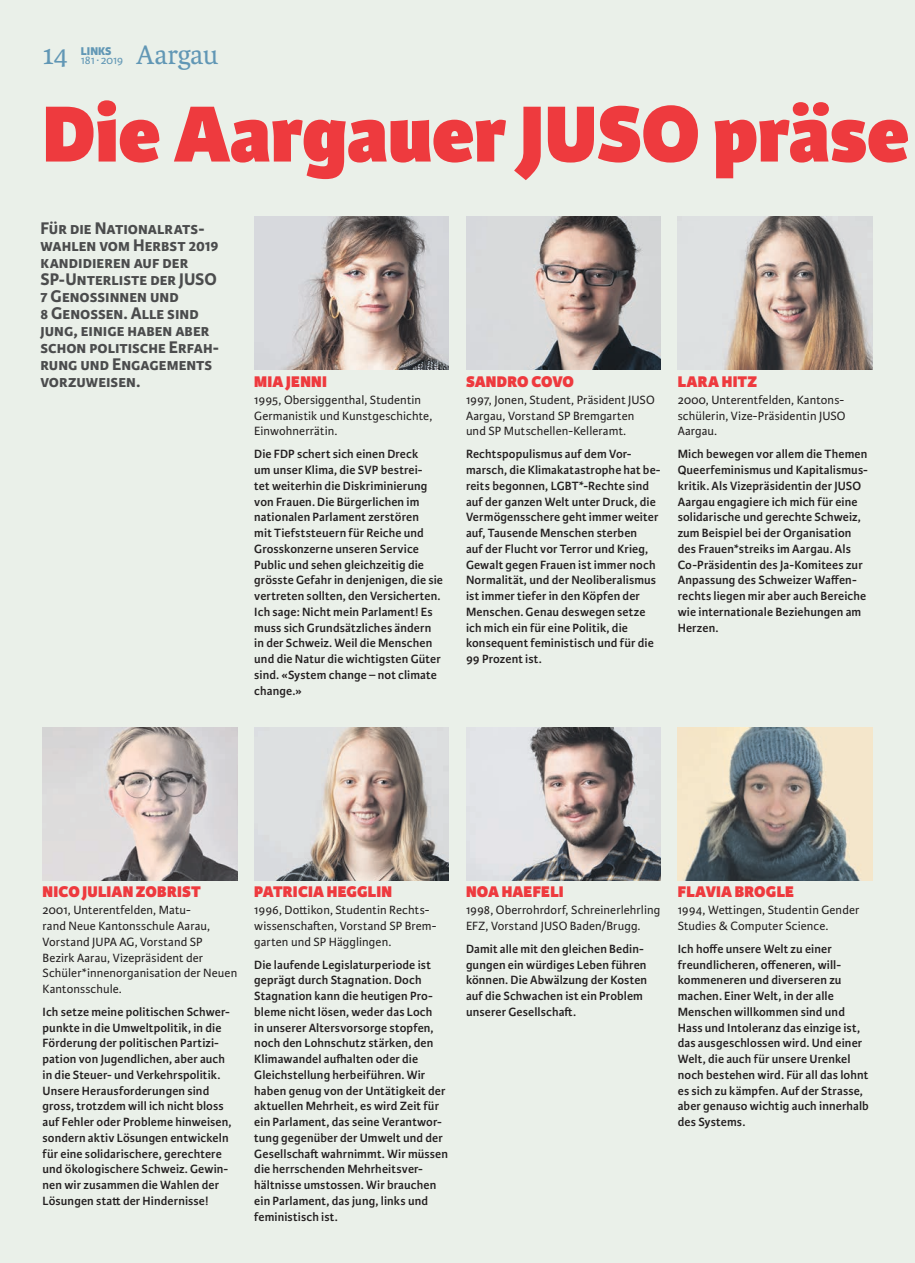
<style>
.page{position:relative;width:915px;height:1263px;background:#fff}
.page>*{position:absolute;margin:0;border:0;box-sizing:border-box;transform-origin:0 0}
.t1{font:800 84.75px "Karmina Sans";letter-spacing:-.005em;color:#ee3a3e}
.t2{font:28.5px "Karmina";letter-spacing:-.005em;color:#6197b5}
.t3{font:700 18px/17px "Karmina Sans";color:#4b4c4d}
.t4{font:800 16.5px "Karmina Sans";letter-spacing:.01em;color:#ee3a3e}
.t5{font:600 12.75px/15.8px "Karmina Sans";letter-spacing:.01em;color:#231f20}
.t6{font:12.75px/15.8px "Karmina Sans";letter-spacing:.01em;color:#231f20}
.t7{font:12px "Karmina Sans";letter-spacing:-.01em;color:#6197b5}
.t8{font:800 12px "Karmina Sans";color:#6197b5}
</style>
<div class="page">
<div style="left:0;top:0;width:914px;height:1263px;background:#eaf0e9"></div>
<img style="left:254px;top:217px;width:195px;height:153px">
<img style="left:466px;top:217px;width:194px;height:153px">
<img style="left:677px;top:217px;width:195px;height:153px">
<img style="left:254px;top:727px;width:195px;height:153px">
<img style="left:466px;top:727px;width:194px;height:153px">
<img style="left:677px;top:727px;width:195px;height:153px">
<img style="left:43px;top:727px;width:194px;height:153px">
<p class="t7" style="left:81px;top:53px;width:44px">181∙ 2019</p>
<h2 class="t2" style="left:136px;top:39px;width:84px">Aargau</h2>
<h1 class="t1" style="left:43px;top:84px;width:867px">Die Aargauer JUSO präse</h1>
<h2 class="t2" style="left:43px;top:39px;width:27px">14</h2>
<p class="t8" style="left:81px;top:44px;width:32px">LINKS</p>
<h3 class="t3" style="left:40px;top:220px;width:180px">Für die Nationalrats&shy;wahlen vom Herbst 2019 kandidieren auf der<br>SP-Unterliste der JUSO<br>7 Genossinnen und<br>8 Genossen. Alle sind jung, einige haben aber schon politische Erfah&shy;rung und Engagements vorzuweisen.</h3>
<p class="t4" style="left:254px;top:372px;width:74px">MIA JENNI</p>
<p class="t6" style="left:254px;top:392px;width:179px">1995, Obersiggenthal, Studentin<br>Germanistik und Kunstgeschichte,<br>Einwohnerrätin.</p>
<p class="t5" style="left:254px;top:446px;width:190px">Die FDP schert sich einen Dreck<br>um unser Klima, die SVP bestrei-<br>tet weiterhin die Diskriminierung von Frauen. Die Bürgerlichen im nationalen Parlament zerstören<br>mit Tiefststeuern für Reiche und<br>Grosskonzerne unseren Service<br>Public und sehen gleichzeitig die grösste Gefahr in denjenigen, die sie vertreten sollten, den Versicherten.<br>Ich sage: Nicht mein Parlament! Es muss sich Grundsätzliches ändern in der Schweiz. Weil die Menschen und die Natur die wichtigsten Güter sind. «System change – not climate change.»</p>
<p class="t4" style="left:466px;top:372px;width:109px">SANDRO COVO</p>
<p class="t6" style="left:466px;top:392px;width:190px">1997, Jonen, Student, Präsident JUSO<br>Aargau, Vorstand SP Bremgarten und SP Mutschellen-Kelleramt.</p>
<p class="t5" style="left:466px;top:446px;width:196px">Rechtspopulismus auf dem Vor&shy;marsch, die Klimakatastrophe hat be&shy;reits begonnen, LGBT*-Rechte sind auf der ganzen Welt unter Druck, die Vermögensschere geht immer weiter auf, Tausende Menschen sterben<br>auf der Flucht vor Terror und Krieg, Gewalt gegen Frauen ist immer noch Normalität, und der Neoliberalismus ist immer tiefer in den Köpfen der Menschen. Genau deswegen setze ich mich ein für eine Politik, die konsequent feministisch und für die 99 Prozent ist.</p>
<p class="t4" style="left:677px;top:372px;width:81px">LARA HITZ</p>
<p class="t6" style="left:677px;top:392px;width:169px">2000, Unterentfelden, Kantons&shy;schülerin, Vize-Präsidentin JUSO<br>Aargau.</p>
<p class="t5" style="left:677px;top:446px;width:192px">Mich bewegen vor allem die Themen Queerfeminismus und Kapitalismus&shy;kritik. Als Vizepräsidentin der JUSO Aargau engagiere ich mich für eine solidarische und gerechte Schweiz, zum Beispiel bei der Organisation des Frauen*streiks im Aargau. Als Co-Präsidentin des Ja-Komitees zur Anpassung des Schweizer Waffen&shy;rechts liegen mir aber auch Bereiche wie internationale Beziehungen am Herzen.</p>
<p class="t4" style="left:43px;top:882px;width:160px">NICO JULIAN ZOBRIST</p>
<p class="t6" style="left:43px;top:902px;width:196px">2001, Unterentfelden, Matu-<br>rand Neue Kantonsschule Aarau,<br>Vorstand JUPA AG, Vorstand SP<br>Bezirk Aarau, Vizepräsident der<br>Schüler*innenorganisation der Neuen<br>Kantonsschule.</p>
<p class="t5" style="left:43px;top:1004px;width:190px">Ich setze meine politischen Schwer&shy;punkte in die Umweltpolitik, in die Förderung der politischen Partizi&shy;pation von Jugendlichen, aber auch in die Steuer- und Verkehrspolitik.<br>Unsere Herausforderungen sind gross, trotzdem will ich nicht bloss auf Fehler oder Probleme hinweisen, sondern aktiv Lösungen entwickeln für eine solidarischere, gerechtere und ökologischere Schweiz. Gewin&shy;nen wir zusammen die Wahlen der Lösungen statt der Hindernisse!</p>
<p class="t4" style="left:254px;top:882px;width:139px">PATRICIA HEGGLIN</p>
<p class="t6" style="left:254px;top:902px;width:183px">1996, Dottikon, Studentin Rechts&shy;wissenschaften, Vorstand SP Brem&shy;garten und SP Hägglingen.</p>
<p class="t5" style="left:254px;top:957px;width:195px">Die laufende Legislaturperiode ist geprägt durch Stagnation. Doch Stagnation kann die heutigen Pro&shy;bleme nicht lösen, weder das Loch<br>in unserer Altersvorsorge stopfen, noch den Lohnschutz stärken, den Klimawandel aufhalten oder die Gleichstellung herbeiführen. Wir haben genug von der Untätigkeit der aktuellen Mehrheit, es wird Zeit für ein Parlament, das seine Verantwor&shy;tung gegenüber der Umwelt und der Gesellschaft wahrnimmt. Wir müssen die herrschenden Mehrheitsver&shy;hältnisse umstossen. Wir brauchen ein Parlament, das jung, links und feministisch ist.</p>
<p class="t4" style="left:466px;top:882px;width:99px">NOA HAEFELI</p>
<p class="t6" style="left:466px;top:902px;width:196px">1998, Oberrohrdorf, Schreinerlehrling<br>EFZ, Vorstand JUSO Baden/Brugg.</p>
<p class="t5" style="left:466px;top:941px;width:183px">Damit alle mit den gleichen Bedin&shy;gungen ein würdiges Leben führen können. Die Abwälzung der Kosten auf die Schwachen ist ein Problem unserer Gesellschaft.</p>
<p class="t4" style="left:677px;top:882px;width:118px">FLAVIA BROGLE</p>
<p class="t6" style="left:677px;top:902px;width:183px">1994, Wettingen, Studentin Gender<br>Studies &amp; Computer Science.</p>
<p class="t5" style="left:677px;top:941px;width:193px">Ich hoffe unsere Welt zu einer freundlicheren, offeneren, will&shy;kommeneren und diverseren zu machen. Einer Welt, in der alle<br>Menschen willkommen sind und<br>Hass und Intoleranz das einzige ist, das ausgeschlossen wird. Und einer<br>Welt, die auch für unsere Urenkel noch bestehen wird. Für all das lohnt es sich zu kämpfen. Auf der Strasse, aber genauso wichtig auch innerhalb des Systems.</p>
</div>
